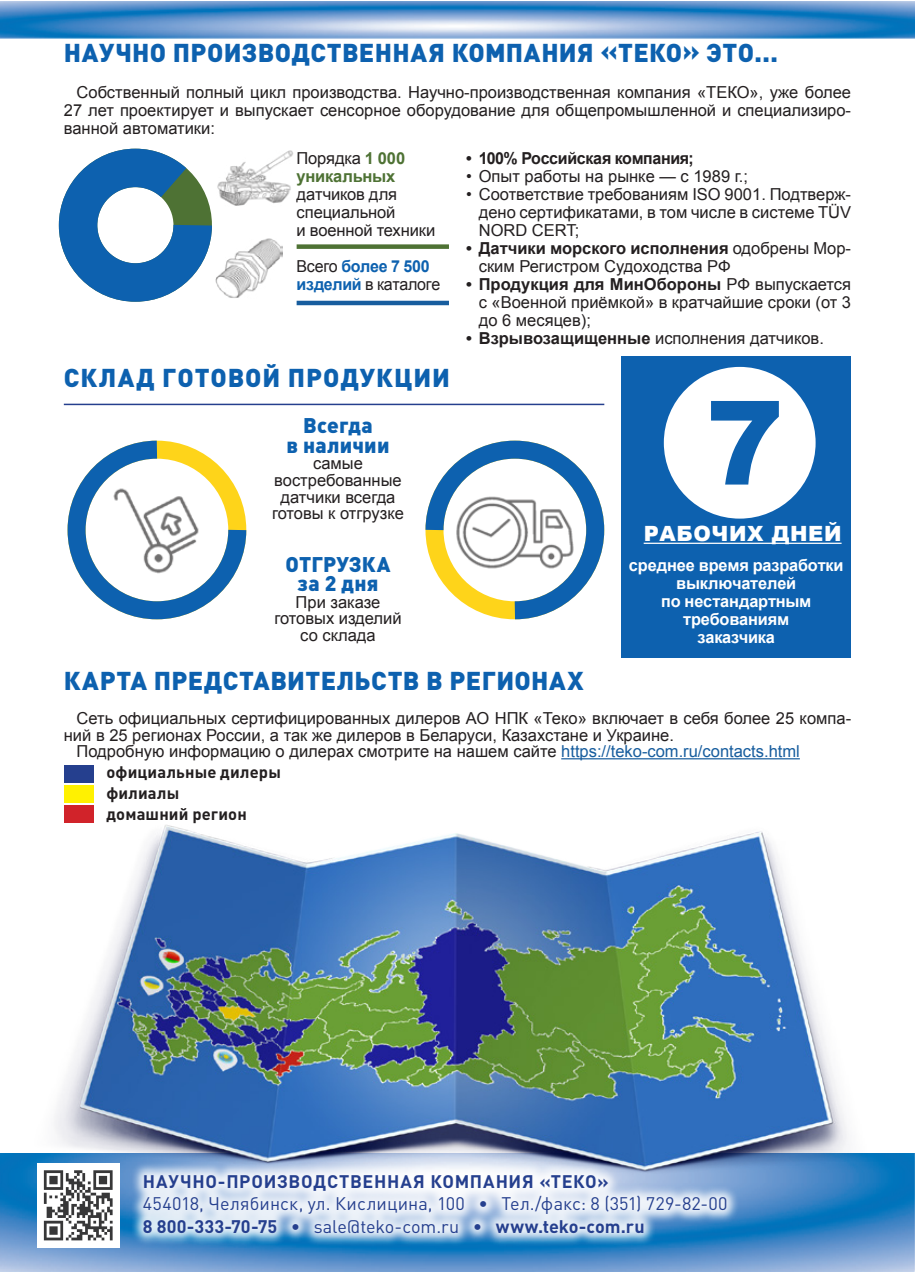
<style>
.page{position:relative;width:915px;height:1272px;background:#fff}
.page>*{position:absolute;margin:0;border:0;box-sizing:border-box;transform-origin:0 0}
.t1{font:900 116.7px "Arial";color:#0d61af}
.t2{font:900 25.5px "DIN Pro";letter-spacing:.025em;color:#0d61af}
.t3{font:900 21px/19.5px "DIN Pro";letter-spacing:.01em;color:#0d61af;text-align:center}
.t4{font:900 21px "Arial";letter-spacing:.03em;color:#fff}
.t5{font:18px/22.5px "DIN Pro";letter-spacing:.005em;color:#253f8e}
.t6{font:700 18px "DIN Pro";letter-spacing:.04em;color:#253f8e}
.t7{font:16.5px/18px "Arial";color:#231f20;text-align:justify}
.t8{font:700 16.5px/18px "Arial";letter-spacing:-.01em;color:#fff;text-align:center}
.t9{font:700 16.5px/21px "DIN Pro";letter-spacing:.01em;color:#231f20}
.t10{font:700 16.5px/18px "Arial";letter-spacing:-.02em;color:#0d61af}
.t11{font:700 16.5px "Arial";letter-spacing:-.025em;color:#231f20}
.t12{font:700 16.5px/18px "Arial";letter-spacing:-.015em;color:#4e7234}
.s1{font-weight:400;color:#231f20}
.s2{font-weight:700}
.s3{color:#175d9e}
</style>
<div class="page">
<img style="left:0;top:1153px;width:914px;height:118px">
<div style="left:37px;top:1163px;width:82px;height:84px;background:#fff"></div>
<svg style="left:44px;top:1188px;width:69px;height:52px"></svg>
<img style="left:0;top:2px;width:913px;height:36px">
<div style="left:130px;top:1161px;width:609px;height:85px;background:#fff;opacity:.86"></div>
<img style="left:0;top:825px;width:913px;height:363px">
<hr style="left:561px;top:758px;width:238px;height:1px;background:#175d9e">
<div style="left:64px;top:765px;width:30px;height:17px;background:#253f8e"></div>
<div style="left:64px;top:785px;width:30px;height:17px;background:#fff101"></div>
<div style="left:64px;top:806px;width:30px;height:17px;background:#d1232a"></div>
<img style="left:231px;top:238px;width:51px;height:60px">
<img style="left:231px;top:150px;width:62px;height:56px">
<div style="left:296px;top:244px;width:153px;height:5px;background:#4e7234"></div>
<hr style="left:296px;top:301px;width:153px;height:4px;background:#175d9e">
<div style="left:621px;top:355px;width:229px;height:302px;background:#0d61af"></div>
<div style="left:663px;top:367px;width:152px;height:151px;background:#fff;border-radius:50%"></div>
<hr style="left:643px;top:542px;width:198px;height:2px;background:#fff">
<hr style="left:64px;top:403px;width:540px;height:2px;background:#253f8e">
<svg style="left:67px;top:440px;width:180px;height:180px"></svg>
<svg style="left:425px;top:440px;width:180px;height:180px"></svg>
<svg style="left:58px;top:148px;width:173px;height:154px"></svg>
<h2 class="t2" style="left:64px;top:35px;width:715px">НАУЧНО ПРОИЗВОДСТВЕННАЯ КОМПАНИЯ «ТЕКО» ЭТО...</h2>
<p class="t7" style="left:64px;top:83px;width:788px;text-indent:13px">Собственный полный цикл производства. Научно-производственная компания «ТЕКО», уже более 27 лет проектирует и выпускает сенсорное оборудование для общепромышленной и специализиро&shy;ванной автоматики:</p>
<p class="t12" style="left:296px;top:149px;width:110px"><span class="s1">Порядка</span> 1 000 уникальных</p>
<p class="t7" style="left:296px;top:185px;width:140px;text-align:left">датчиков для специальной<br>и военной техники</p>
<p class="t10" style="left:296px;top:257px;width:145px"><span class="s1">Всего</span> более 7 500 изделий <span class="s1">в каталоге</span></p>
<p class="t11" style="left:466px;top:147px;width:229px">• 100% Российская компания;</p>
<p class="t7" style="left:466px;top:167px;width:283px">• Опыт работы на рынке — с 1989 г.;</p>
<p class="t7" style="left:478px;top:185px;width:374px;text-indent:-13px">• Соответствие требованиям ISO 9001. Подтверж&shy;дено сертификатами, в том числе в системе TÜV NORD CERT;</p>
<p class="t7" style="left:478px;top:239px;width:374px;text-indent:-13px"><span class="s2">• Датчики морского исполнения</span> одобрены Мор&shy;ским Регистром Судоходства РФ</p>
<p class="t7" style="left:478px;top:275px;width:374px;text-indent:-13px"><span class="s2">• Продукция для МинОбороны</span> РФ выпускается с «Военной приёмкой» в кратчайшие сроки (от 3 до 6 месяцев);</p>
<p class="t7" style="left:466px;top:329px;width:359px"><span class="s2">• Взрывозащищенные</span> исполнения датчиков.</p>
<h2 class="t2" style="left:64px;top:360px;width:387px">СКЛАД ГОТОВОЙ ПРОДУКЦИИ</h2>
<p class="t3" style="left:286px;top:415px;width:105px">Всегда<br>в наличии</p>
<p class="t7" style="left:272px;top:455px;width:133px;line-height:16.5px;text-align:center">самые востребованные датчики всегда готовы к отгрузке</p>
<p class="t3" style="left:285px;top:553px;width:107px">ОТГРУЗКА за 2 дня</p>
<p class="t7" style="left:274px;top:593px;width:129px;line-height:16.5px;text-align:center">При заказе готовых изделий со склада</p>
<h1 class="t1" style="left:705px;top:358px;width:79px">7</h1>
<p class="t4" style="left:643px;top:518px;width:199px">РАБОЧИХ ДНЕЙ</p>
<p class="t8" style="left:628px;top:556px;width:216px">среднее время разработки выключателей<br>по нестандартным требованиям<br>заказчика</p>
<h2 class="t2" style="left:64px;top:663px;width:521px">КАРТА ПРЕДСТАВИТЕЛЬСТВ В РЕГИОНАХ</h2>
<p class="t7" style="left:77px;top:709px;width:775px">Сеть официальных сертифицированных дилеров АО НПК «Теко» включает в себя более 25 компа-</p>
<p class="t7" style="left:64px;top:726px;width:611px">ний в 25 регионах России, а так же дилеров в Беларуси, Казахстане и Украине.</p>
<p class="t7" style="left:77px;top:742px;width:724px">Подробную информацию о дилерах смотрите на нашем сайте <span class="s3">https://teko-com.ru/contacts.html</span></p>
<p class="t9" style="left:106px;top:761px;width:176px">официальные дилеры филиалы<br>домашний регион</p>
<p class="t6" style="left:143px;top:1169px;width:467px">НАУЧНО-ПРОИЗВОДСТВЕННАЯ КОМПАНИЯ «ТЕКО»</p>
<p class="t5" style="left:143px;top:1191px;width:586px">454018, Челябинск, ул. Кислицина, 100 • Тел./факс: 8 (351) 729-82-00<br><span class="s2">8 800-333-70-75</span> • sale@teko-com.ru • <span class="s2">www.teko-com.ru</span></p>
</div>
